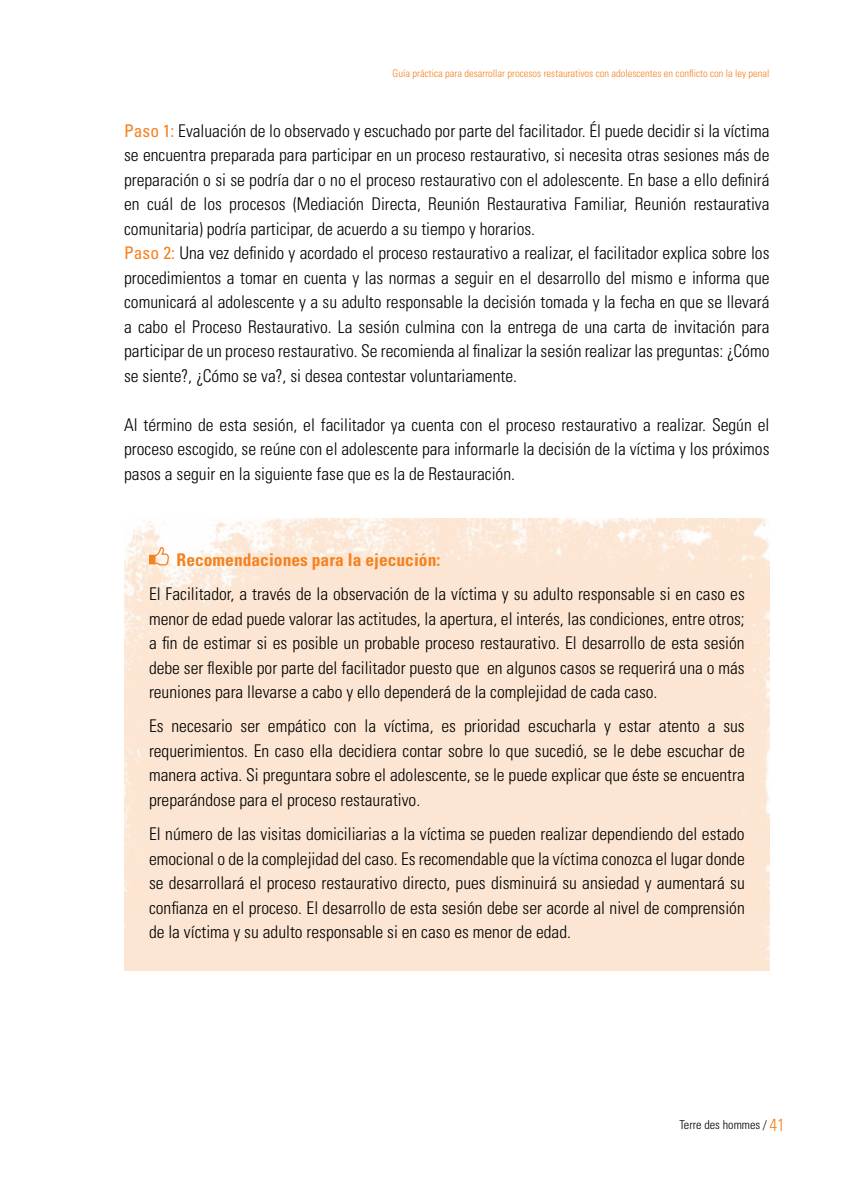
<style>
.page{position:relative;width:844px;height:1191px;background:#fff}
.page>*{position:absolute;margin:0;border:0;box-sizing:border-box;transform-origin:0 0}
.t1{font:300 condensed 17.5px/24.5px "Univers LT Std";color:#000;text-align:justify}
.t2{font:700 condensed 17.5px "Univers LT Std";color:#f58220}
.t3{font:300 condensed 17.5px "Univers LT Std";color:#f58220}
.t4{font:300 condensed 12.25px "Univers LT Std";color:#000}
.t5{font:300 condensed 10.5px "Univers LT Std";color:#f58220}
.s1{font-weight:400;color:#f58220}
</style>
<div class="page">
<svg style="left:149px;top:547px;width:20px;height:18px"></svg>
<p class="t5" style="left:392px;top:67px;width:378px">Guía práctica para desarrollar procesos restaurativos con adolescentes en conflicto con la ley penal</p>
<p class="t1" style="left:124px;top:118px;width:646px;text-align:left"><span class="s1">Paso 1:</span> Evaluación de lo observado y escuchado por parte del facilitador. Él puede decidir si la víctima se encuentra preparada para participar en un proceso restaurativo, si necesita otras sesiones más de preparación o si se podría dar o no el proceso restaurativo con el adolescente. En base a ello definirá en cuál de los procesos (Mediación Directa, Reunión Restaurativa Familiar, Reunión restaurativa comunitaria) podría participar, de acuerdo a su tiempo y horarios.<br><span class="s1">Paso 2:</span> Una vez definido y acordado el proceso restaurativo a realizar, el facilitador explica sobre los procedimientos a tomar en cuenta y las normas a seguir en el desarrollo del mismo e informa que comunicará al adolescente y a su adulto responsable la decisión tomada y la fecha en que se llevará a cabo el Proceso Restaurativo. La sesión culmina con la entrega de una carta de invitación para participar de un proceso restaurativo. Se recomienda al finalizar la sesión realizar las preguntas: ¿Cómo se siente?, ¿Cómo se va?, si desea contestar voluntariamente.</p>
<p class="t1" style="left:124px;top:412px;width:646px">Al término de esta sesión, el facilitador ya cuenta con el proceso restaurativo a realizar. Según el proceso escogido, se reúne con el adolescente para informarle la decisión de la víctima y los próximos pasos a seguir en la siguiente fase que es la de Restauración.</p>
<p class="t2" style="left:176px;top:548px;width:265px">Recomendaciones para la ejecución:</p>
<p class="t1" style="left:149px;top:581px;width:597px">El Facilitador, a través de la observación de la víctima y su adulto responsable si en caso es menor de edad puede valorar las actitudes, la apertura, el interés, las condiciones, entre otros; a fin de estimar si es posible un probable proceso restaurativo. El desarrollo de esta sesión debe ser flexible por parte del facilitador puesto que en algunos casos se requerirá una o más reuniones para llevarse a cabo y ello dependerá de la complejidad de cada caso.</p>
<p class="t1" style="left:149px;top:714px;width:597px">Es necesario ser empático con la víctima, es prioridad escucharla y estar atento a sus requerimientos. En caso ella decidiera contar sobre lo que sucedió, se le debe escuchar de manera activa. Si preguntara sobre el adolescente, se le puede explicar que éste se encuentra preparándose para el proceso restaurativo.</p>
<p class="t1" style="left:149px;top:822px;width:597px">El número de las visitas domiciliarias a la víctima se pueden realizar dependiendo del estado emocional o de la complejidad del caso. Es recomendable que la víctima conozca el lugar donde se desarrollará el proceso restaurativo directo, pues disminuirá su ansiedad y aumentará su confianza en el proceso. El desarrollo de esta sesión debe ser acorde al nivel de comprensión de la víctima y su adulto responsable si en caso es menor de edad.</p>
<p class="t3" style="left:769px;top:1114px;width:17px">41</p>
<p class="t4" style="left:679px;top:1117px;width:89px">Terre des hommes /</p>
</div>
